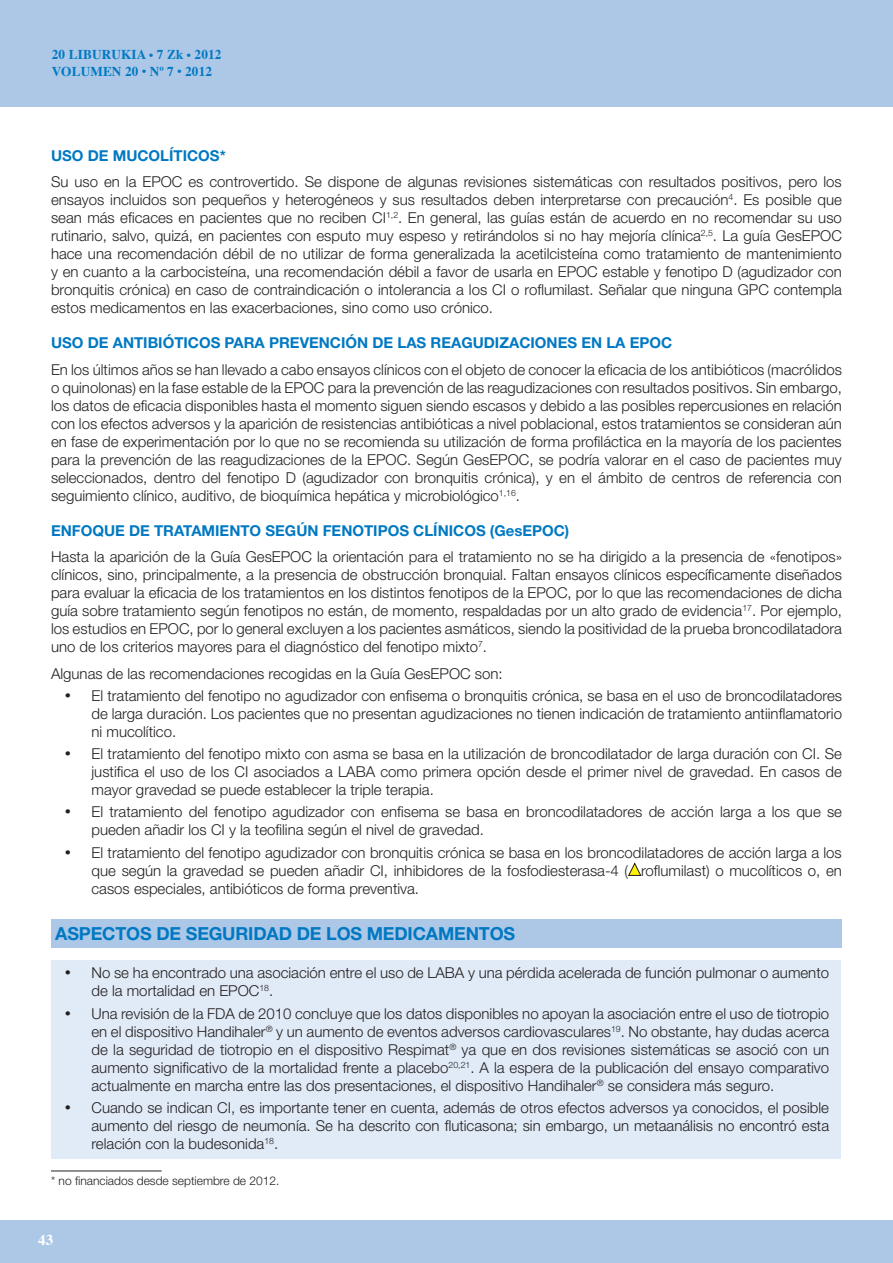
<style>
.page{position:relative;width:893px;height:1263px;background:#fff}
.page>*{position:absolute;margin:0;border:0;box-sizing:border-box;transform-origin:0 0}
.t1{font:700 18px "Helvetica Neue LT Std";letter-spacing:-.01em;color:#0079c2}
.t2{font:300 15px/18px "Helvetica Neue";color:#231f20;text-align:justify}
.t3{font:700 15px "Helvetica Neue";color:#0079c2}
.t4{font:700 15px "Times";color:#fff}
.t5{font:700 13.5px/16.2px "Times";letter-spacing:.01em;color:#0079c2}
.t6{font:300 12px "Helvetica Neue";color:#231f20}
.s1{font-size:12px}
</style>
<div class="page">
<div style="left:0;top:0;width:893px;height:106px;background:#adc7e7"></div>
<div style="left:0;top:1220px;width:893px;height:43px;background:#adc7e7"></div>
<div style="left:52px;top:960px;width:789px;height:198px;background:#e1ebf7"></div>
<svg style="left:628px;top:862px;width:13px;height:14px"></svg>
<div style="left:51px;top:919px;width:791px;height:28px;background:#adc7e7"></div>
<hr style="left:51px;top:1171px;width:111px;height:1px;background:#231f20">
<p class="t5" style="left:52px;top:45px;width:171px">20 LIBURUKIA <span class="s1">•</span> 7 Zk <span class="s1">•</span> 2012<br>VOLUMEN 20 <span class="s1">•</span> Nº 7 <span class="s1">•</span> 2012</p>
<p class="t3" style="left:51px;top:146px;width:73px">USODEMUCOLÍTICOS</p>
<p class="t3" style="left:220px;top:146px;width:8px">*</p>
<p class="t2" style="left:51px;top:172px;width:792px">Su uso en la EPOC es controvertido. Se dispone de algunas revisiones sistemáticas con resultados positivos, pero los ensayos incluidos son pequeños y heterogéneos y sus resultados deben interpretarse con precaución<sup>4</sup>. Es posible que sean más eficaces en pacientes que no reciben CI<sup>1,2</sup>. En general, las guías están de acuerdo en no recomendar su uso rutinario, salvo, quizá, en pacientes con esputo muy espeso y retirándolos si no hay mejoría clínica<sup>2,5</sup>. La guía GesEPOC hace una recomendación débil de no utilizar de forma generalizada la acetilcisteína como tratamiento de mantenimiento y en cuanto a la carbocisteína, una recomendación débil a favor de usarla en EPOC estable y fenotipo D (agudizador con bronquitis crónica) en caso de contraindicación o intolerancia a los CI o roflumilast. Señalar que ninguna GPC contempla estos medicamentos en las exacerbaciones, sino como uso crónico.</p>
<p class="t3" style="left:51px;top:333px;width:72px">USODEANTIBIÓTICOS</p>
<p class="t3" style="left:225px;top:333px;width:11px">PARA</p>
<p class="t3" style="left:269px;top:333px;width:11px">PREVENCIÓN</p>
<p class="t3" style="left:372px;top:333px;width:36px">DE LAS</p>
<p class="t3" style="left:430px;top:333px;width:11px">REAGUDI</p>
<p class="t3" style="left:499px;top:333px;width:21px">ZACIONES</p>
<p class="t3" style="left:581px;top:333px;width:92px">EN LA EPOC</p>
<p class="t2" style="left:51px;top:360px;width:792px">En los últimos años se han llevado a cabo ensayos clínicos con el objeto de conocer la eficacia de los antibióticos (macrólidos o quinolonas) en la fase estable de la EPOC para la prevención de las reagudizaciones con resultados positivos. Sin embargo, los datos de eficacia disponibles hasta el momento siguen siendo escasos y debido a las posibles repercusiones en relación con los efectos adversos y la aparición de resistencias antibióticas a nivel poblacional, estos tratamientos se consideran aún en fase de experimentación por lo que no se recomienda su utilización de forma profiláctica en la mayoría de los pacientes para la prevención de las reagudizaciones de la EPOC. Según GesEPOC, se podría valorar en el caso de pacientes muy seleccionados, dentro del fenotipo D (agudizador con bronquitis crónica), y en el ámbito de centros de referencia con seguimiento clínico, auditivo, de bioquímica hepática y microbiológico<sup>1,16</sup>.</p>
<p class="t3" style="left:51px;top:521px;width:21px">ENFO</p>
<p class="t3" style="left:92px;top:521px;width:73px">QUEDETRATAMIENTO</p>
<p class="t3" style="left:265px;top:521px;width:11px">SEG</p>
<p class="t3" style="left:296px;top:521px;width:37px">ÚN FENOTIPOS</p>
<p class="t3" style="left:413px;top:521px;width:10px">CLÍNICOS</p>
<p class="t3" style="left:490px;top:521px;width:81px">(GESEPOC)</p>
<p class="t2" style="left:51px;top:547px;width:792px">Hasta la aparición de la Guía GesEPOC la orientación para el tratamiento no se ha dirigido a la presencia de «fenotipos» clínicos, sino, principalmente, a la presencia de obstrucción bronquial. Faltan ensayos clínicos específicamente diseñados para evaluar la eficacia de los tratamientos en los distintos fenotipos de la EPOC, por lo que las recomendaciones de dicha guía sobre tratamiento según fenotipos no están, de momento, respaldadas por un alto grado de evidencia<sup>17</sup>. Por ejemplo, los estudios en EPOC, por lo general excluyen a los pacientes asmáticos, siendo la positividad de la prueba broncodilatadora uno de los criterios mayores para el diagnóstico del fenotipo mixto<sup>7</sup>.</p>
<p class="t2" style="left:51px;top:664px;width:453px">Algunas de las recomendaciones recogidas en la Guía GesEPOC son:</p>
<p class="t2" style="left:92px;top:686px;width:752px;text-indent:-27px">• El tratamiento del fenotipo no agudizador con enfisema o bronquitis crónica, se basa en el uso de broncodilatadores de larga duración. Los pacientes que no presentan agudizaciones no tienen indicación de tratamiento antiinflamatorio ni mucolítico.</p>
<p class="t2" style="left:92px;top:744px;width:752px;text-indent:-27px">• El tratamiento del fenotipo mixto con asma se basa en la utilización de broncodilatador de larga duración con CI. Se justifica el uso de los CI asociados a LABA como primera opción desde el primer nivel de gravedad. En casos de mayor gravedad se puede establecer la triple terapia.</p>
<p class="t2" style="left:92px;top:803px;width:752px;text-indent:-27px">• El tratamiento del fenotipo agudizador con enfisema se basa en broncodilatadores de acción larga a los que se pueden añadir los CI y la teofilina según el nivel de gravedad.</p>
<p class="t2" style="left:92px;top:843px;width:752px;text-indent:-27px">• El tratamiento del fenotipo agudizador con bronquitis crónica se basa en los broncodilatadores de acción larga a los que según la gravedad se pueden añadir CI, inhibidores de la fosfodiesterasa-4 ( roflumilast) o mucolíticos o, en casos especiales, antibióticos de forma preventiva.</p>
<p class="t1" style="left:55px;top:922px;width:193px">ASPECTOS DE SEG URIDAD</p>
<p class="t1" style="left:297px;top:922px;width:84px">DE LOS MEDICAMEN</p>
<p class="t1" style="left:479px;top:922px;width:38px">TOS</p>
<p class="t2" style="left:92px;top:964px;width:739px;text-indent:-27px">• No se ha encontrado una asociación entre el uso de LABA y una pérdida acelerada de función pulmonar o aumento de la mortalidad en EPOC<sup>18</sup>.</p>
<p class="t2" style="left:92px;top:1004px;width:739px;text-indent:-27px">• Una revisión de la FDA de 2010 concluye que los datos disponibles no apoyan la asociación entre el uso de tiotropio en el dispositivo Handihaler<sup>®</sup> y un aumento de eventos adversos cardiovasculares<sup>19</sup>. No obstante, hay dudas acerca de la seguridad de tiotropio en el dispositivo Respimat<sup>®</sup> ya que en dos revisiones sistemáticas se asoció con un aumento significativo de la mortalidad frente a placebo<sup>20,21</sup>. A la espera de la publicación del ensayo comparativo actualmente en marcha entre las dos presentaciones, el dispositivo Handihaler<sup>®</sup> se considera más seguro.</p>
<p class="t2" style="left:92px;top:1098px;width:739px;text-indent:-27px">• Cuando se indican CI, es importante tener en cuenta, además de otros efectos adversos ya conocidos, el posible aumento del riesgo de neumonía. Se ha descrito con fluticasona; sin embargo, un metaanálisis no encontró esta relación con la budesonida<sup>18</sup>.</p>
<p class="t6" style="left:51px;top:1173px;width:230px">* no financiados desde septiembre de 2012.</p>
<p class="t4" style="left:38px;top:1226px;width:17px">43</p>
</div>
